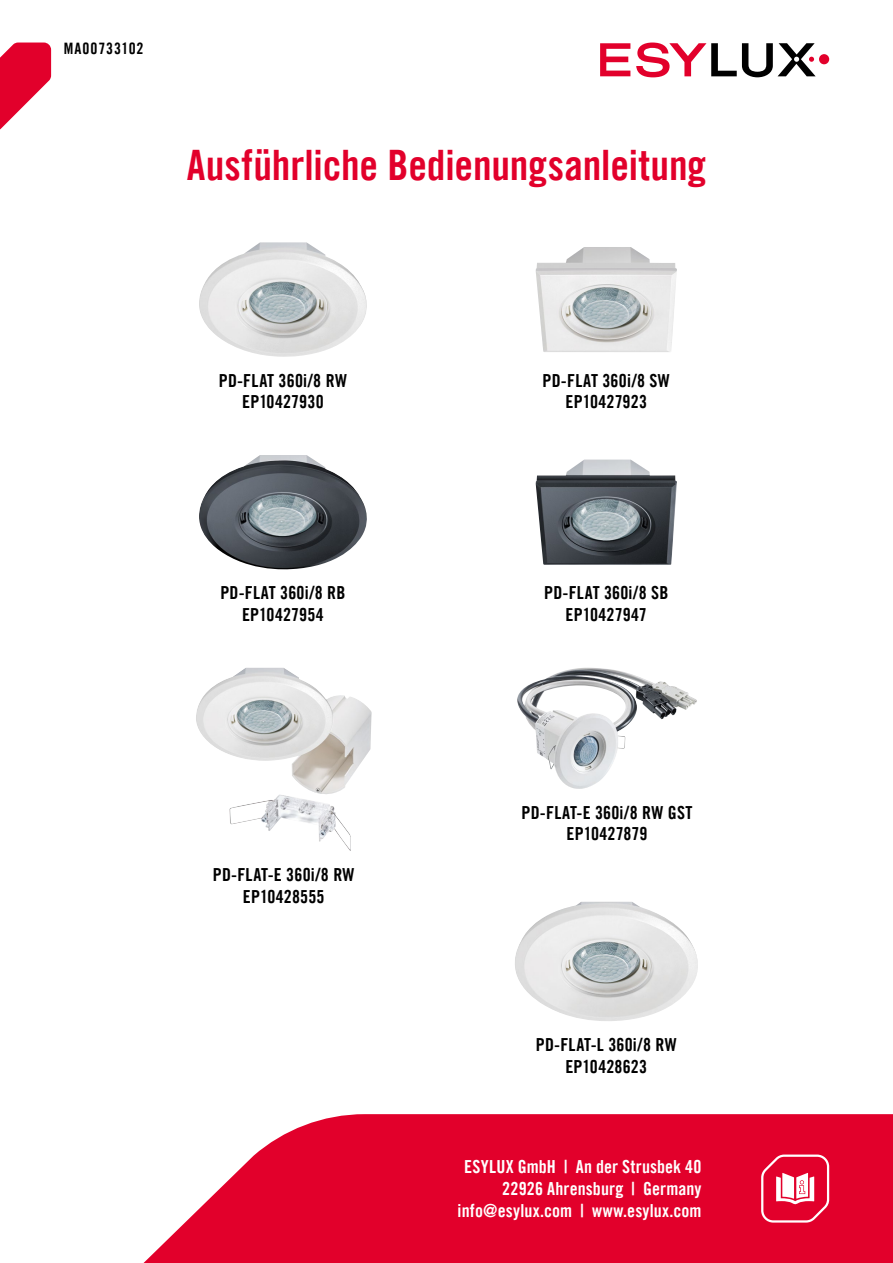
<style>
.page{position:relative;width:893px;height:1263px;background:#fff}
.page>*{position:absolute;margin:0;border:0;box-sizing:border-box;transform-origin:0 0}
.t1{font:42px "Trade Gothic LT Com Bd Cn 20";letter-spacing:-.005em;color:#e2002b}
.t2{font:18px/21.6px "Trade Gothic LT Com Bd Cn 20";letter-spacing:.01em;color:#000;text-align:center}
.t3{font:18px/21.6px "Trade Gothic LT Com Bd Cn 20";letter-spacing:.01em;color:#fff;text-align:right}
.t4{font:15.75px "Trade Gothic LT Com Bd Cn 20";letter-spacing:.06em;color:#000}
</style>
<div class="page">
<svg style="left:143px;top:1114px;width:750px;height:149px;background:#e51d43"></svg>
<svg style="left:0;top:43px;width:51px;height:87px"></svg>
<svg style="left:600px;top:43px;width:30px;height:33px"></svg>
<div style="left:819px;top:54px;width:10px;height:10px;background:#e2002b;border-radius:50%"></div>
<svg style="left:636px;top:43px;width:180px;height:34px"></svg>
<svg style="left:760px;top:1153px;width:70px;height:71px"></svg>
<img style="left:199px;top:242px;width:168px;height:115px">
<img style="left:536px;top:247px;width:141px;height:105px">
<img style="left:199px;top:455px;width:168px;height:115px">
<img style="left:536px;top:460px;width:141px;height:105px">
<img style="left:196px;top:668px;width:176px;height:183px">
<img style="left:517px;top:668px;width:180px;height:121px">
<img style="left:515px;top:902px;width:183px;height:119px">
<p class="t4" style="left:64px;top:39px;width:81px">MA00733102</p>
<h1 class="t1" style="left:187px;top:140px;width:521px">Ausführliche Bedienungsanleitung</h1>
<p class="t2" style="left:219px;top:369px;width:130px">PD-FLAT 360i/8 RW<br>EP10427930</p>
<p class="t2" style="left:543px;top:369px;width:129px">PD-FLAT 360i/8 SW<br>EP10427923</p>
<p class="t2" style="left:220px;top:582px;width:127px">PD-FLAT 360i/8 RB<br>EP10427954</p>
<p class="t2" style="left:544px;top:582px;width:126px">PD-FLAT 360i/8 SB<br>EP10427947</p>
<p class="t2" style="left:213px;top:864px;width:143px">PD-FLAT-E 360i/8 RW<br>EP10428555</p>
<p class="t2" style="left:522px;top:801px;width:172px">PD-FLAT-E 360i/8 RW GST<br>EP10427879</p>
<p class="t2" style="left:536px;top:1034px;width:142px">PD-FLAT-L 360i/8 RW<br>EP10428623</p>
<p class="t3" style="left:458px;top:1156px;width:245px">ESYLUX GmbH | An der Strusbek 40<br>22926 Ahrensburg | Germany info@esylux.com | www.esylux.com</p>
</div>
